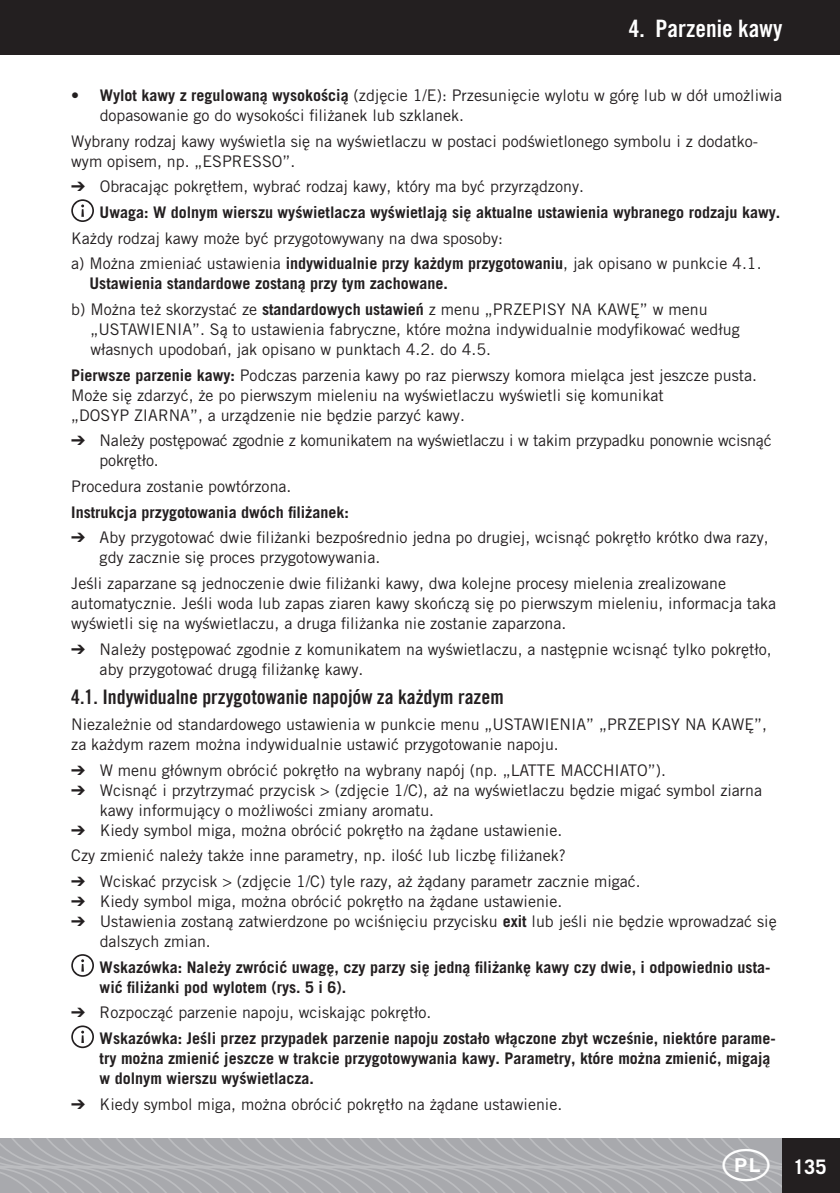
<style>
.page{position:relative;width:840px;height:1193px;background:#fff}
.page>*{position:absolute;margin:0;border:0;box-sizing:border-box;transform-origin:0 0}
.t1{font:24px "Trade Gothic LT Pro Bd Cn 20";color:#fff}
.t2{font:20px "Trade Gothic LT Pro Bd Cn 20";color:#231f20}
.t3{font:700 20px "Trade Gothic LT Pro";color:#fff}
.t4{font:16px/20px "Trade Gothic LT Pro";color:#231f20}
.t5{font:700 16px/25.6px "Trade Gothic LT Pro";color:#231f20}
.s1{font-weight:700}
.s2{font-weight:400}
</style>
<div class="page">
<svg style="left:71px;top:199px;width:23px;height:23px"></svg>
<svg style="left:71px;top:954px;width:23px;height:23px"></svg>
<svg style="left:71px;top:1025px;width:23px;height:23px"></svg>
<div style="left:0;top:0;width:839px;height:55px;background:#231f20"></div>
<svg style="left:0;top:1138px;width:782px;height:55px;background:#acadb1"></svg>
<div style="left:782px;top:1138px;width:57px;height:55px;background:#231f20"></div>
<svg style="left:722px;top:1149px;width:47px;height:33px;background:#aeafb2"></svg>
<p class="t1" style="left:628px;top:13px;width:155px">4. Parzenie kawy</p>
<p class="t4" style="left:100px;top:85px;width:683px;text-indent:-28px">• <span class="s1">Wylot kawy z regulowaną wysokością</span> (zdjęcie 1/E): Przesunięcie wylotu w górę lub w dół umożliwia dopasowanie go do wysokości filiżanek lub szklanek.</p>
<p class="t4" style="left:71px;top:131px;width:688px">Wybrany rodzaj kawy wyświetla się na wyświetlaczu w postaci podświetlonego symbolu i z dodatko&shy;wym opisem, np. „ESPRESSO”.</p>
<p class="t4" style="left:71px;top:176px;width:514px">➔ Obracając pokrętłem, wybrać rodzaj kawy, który ma być przyrządzony.</p>
<p class="t5" style="left:100px;top:199px;width:682px">Uwaga: W dolnym wierszu wyświetlacza wyświetlają się aktualne ustawienia wybranego rodzaju kawy.</p>
<p class="t4" style="left:71px;top:228px;width:433px">Każdy rodzaj kawy może być przygotowywany na dwa sposoby:</p>
<p class="t4" style="left:71px;top:253px;width:691px">a) Można zmieniać ustawienia <span class="s1">indywidualnie przy każdym przygotowaniu</span>, jak opisano w punkcie 4.1.</p>
<p class="t5" style="left:71px;top:271px;width:637px;text-indent:18px">Ustawienia standardowe zostaną przy tym zachowane.<br><span class="s2">b) Można też skorzystać ze</span> standardowych ustawień <span class="s2">z menu „PRZEPISY NA KAWĘ” w menu</span></p>
<p class="t4" style="left:90px;top:319px;width:650px">„USTAWIENIA”. Są to ustawienia fabryczne, które można indywidualnie modyfikować według własnych upodobań, jak opisano w punktach 4.2. do 4.5.</p>
<p class="t4" style="left:71px;top:365px;width:687px"><span class="s1">Pierwsze parzenie kawy:</span> Podczas parzenia kawy po raz pierwszy komora mieląca jest jeszcze pusta.<br>Może się zdarzyć, że po pierwszym mieleniu na wyświetlaczu wyświetli się komunikat<br>„DOSYP ZIARNA”, a urządzenie nie będzie parzyć kawy.</p>
<p class="t4" style="left:100px;top:430px;width:673px;text-indent:-28px">➔ Należy postępować zgodnie z komunikatem na wyświetlaczu i w takim przypadku ponownie wcisnąć pokrętło.</p>
<p class="t5" style="left:71px;top:473px;width:279px"><span class="s2">Procedura zostanie powtórzona.<br></span>Instrukcja przygotowania dwóch filiżanek:</p>
<p class="t4" style="left:100px;top:527px;width:670px;text-indent:-28px">➔ Aby przygotować dwie filiżanki bezpośrednio jedna po drugiej, wcisnąć pokrętło krótko dwa razy, gdy zacznie się proces przygotowywania.</p>
<p class="t4" style="left:71px;top:573px;width:706px">Jeśli zaparzane są jednoczenie dwie filiżanki kawy, dwa kolejne procesy mielenia zrealizowane automatycznie. Jeśli woda lub zapas ziaren kawy skończą się po pierwszym mieleniu, informacja taka wyświetli się na wyświetlaczu, a druga filiżanka nie zostanie zaparzona.</p>
<p class="t4" style="left:100px;top:639px;width:673px;text-indent:-28px">➔ Należy postępować zgodnie z komunikatem na wyświetlaczu, a następnie wcisnąć tylko pokrętło, aby przygotować drugą filiżankę kawy.</p>
<p class="t2" style="left:71px;top:685px;width:433px">4.1. Indywidualne przygotowanie napojów za każdym razem</p>
<p class="t4" style="left:71px;top:714px;width:697px">Niezależnie od standardowego ustawienia w punkcie menu „USTAWIENIA” „PRZEPISY NA KAWĘ”, za każdym razem można indywidualnie ustawić przygotowanie napoju.</p>
<p class="t4" style="left:71px;top:760px;width:596px">➔ W menu głównym obrócić pokrętło na wybrany napój (np. „LATTE MACCHIATO”).</p>
<p class="t4" style="left:100px;top:780px;width:663px;text-indent:-28px">➔ Wcisnąć i przytrzymać przycisk &gt; (zdjęcie 1/C), aż na wyświetlaczu będzie migać symbol ziarna kawy informujący o możliwości zmiany aromatu.</p>
<p class="t4" style="left:71px;top:817px;width:496px;line-height:25.6px">➔ Kiedy symbol miga, można obrócić pokrętło na żądane ustawienie.<br>Czy zmienić należy także inne parametry, np. ilość lub liczbę filiżanek?</p>
<p class="t4" style="left:71px;top:871px;width:570px">➔ Wciskać przycisk &gt; (zdjęcie 1/C) tyle razy, aż żądany parametr zacznie migać.</p>
<p class="t4" style="left:71px;top:891px;width:492px">➔ Kiedy symbol miga, można obrócić pokrętło na żądane ustawienie.</p>
<p class="t4" style="left:100px;top:911px;width:678px;text-indent:-28px">➔ Ustawienia zostaną zatwierdzone po wciśnięciu przycisku <span class="s1">exit</span> lub jeśli nie będzie wprowadzać się dalszych zmian.</p>
<p class="t5" style="left:100px;top:957px;width:672px;line-height:20px">Wskazówka: Należy zwrócić uwagę, czy parzy się jedną filiżankę kawy czy dwie, i odpowiednio usta&shy;wić filiżanki pod wylotem (rys. 5 i 6).</p>
<p class="t5" style="left:100px;top:1000px;width:677px;text-indent:-28px">➔ <span class="s2">Rozpocząć parzenie napoju, wciskając pokrętło.<br></span>Wskazówka: Jeśli przez przypadek parzenie napoju zostało włączone zbyt wcześnie, niektóre parame-</p>
<p class="t5" style="left:100px;top:1048px;width:672px;line-height:20px">try można zmienić jeszcze w trakcie przygotowywania kawy. Parametry, które można zmienić, migają w dolnym wierszu wyświetlacza.</p>
<p class="t4" style="left:71px;top:1094px;width:492px">➔ Kiedy symbol miga, można obrócić pokrętło na żądane ustawienie.</p>
<p class="t3" style="left:792px;top:1154px;width:35px">135</p>
</div>
